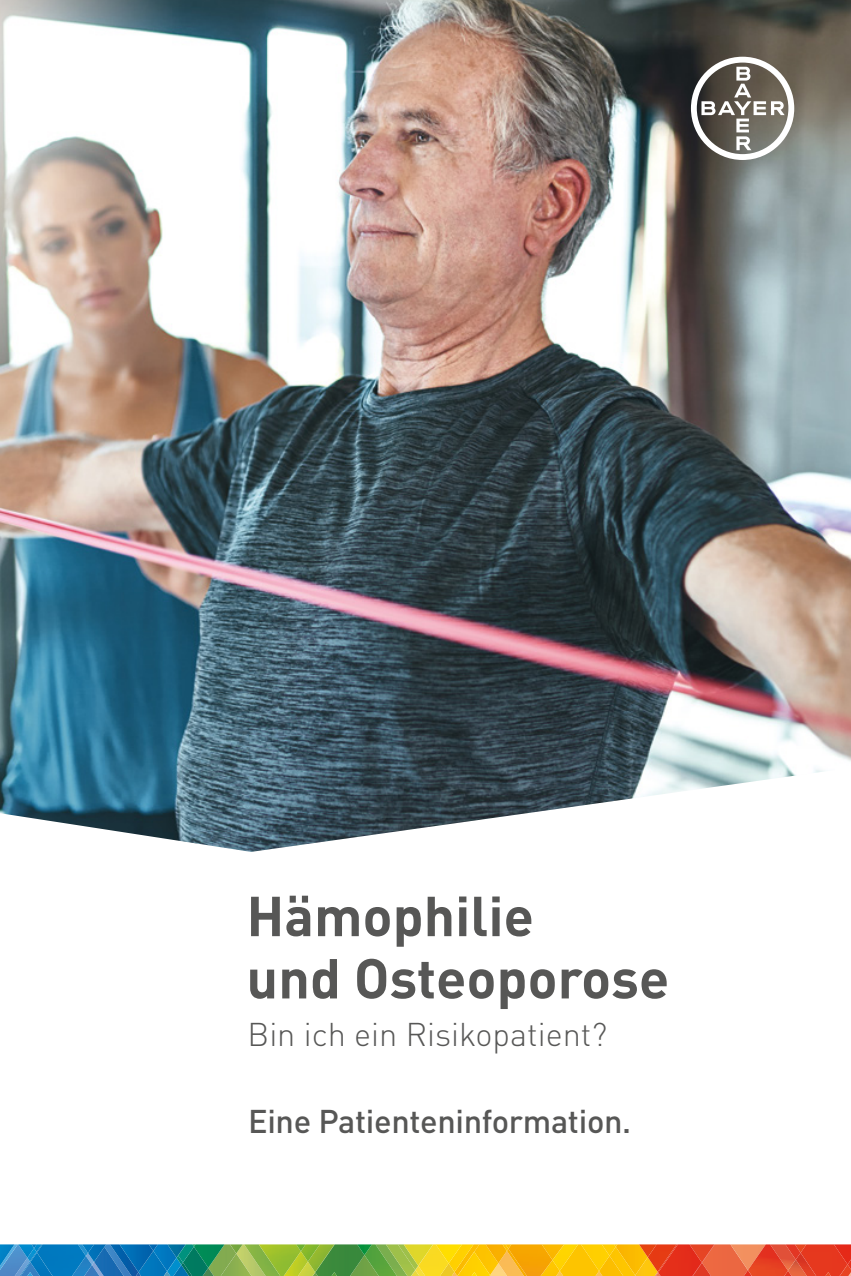
<style>
.page{position:relative;width:851px;height:1276px;background:#fff}
.page>*{position:absolute;margin:0;border:0;box-sizing:border-box;transform-origin:0 0}
.t1{font:700 55.25px/62.2px "DIN";color:#575756}
.t2{font:500 32.5px "DIN";letter-spacing:-.01em;color:#575756}
.t3{font:300 32.5px "DIN";color:#575756}
</style>
<div class="page">
<img style="left:0;top:0;width:850px;height:852px">
<img style="left:479px;top:1244px;width:6px;height:7px">
<img style="left:454px;top:1244px;width:25px;height:32px">
<img style="left:710px;top:1244px;width:20px;height:32px">
<img style="left:701px;top:1244px;width:13px;height:18px">
<img style="left:0;top:1257px;width:27px;height:19px">
<img style="left:20px;top:1261px;width:10px;height:15px">
<svg style="left:236px;top:1244px;width:8px;height:9px"></svg>
<img style="left:214px;top:1244px;width:22px;height:32px">
<svg style="left:208px;top:1267px;width:6px;height:9px"></svg>
<img style="left:195px;top:1244px;width:29px;height:23px">
<img style="left:192px;top:1246px;width:16px;height:30px">
<img style="left:221px;top:1253px;width:23px;height:23px">
<img style="left:315px;top:1244px;width:60px;height:32px">
<img style="left:599px;top:1271px;width:10px;height:5px">
<img style="left:552px;top:1270px;width:7px;height:6px">
<img style="left:559px;top:1244px;width:40px;height:32px">
<img style="left:581px;top:1244px;width:28px;height:27px">
<img style="left:552px;top:1244px;width:26px;height:26px">
<img style="left:30px;top:1262px;width:7px;height:14px">
<img style="left:18px;top:1244px;width:9px;height:13px">
<img style="left:43px;top:1244px;width:35px;height:32px">
<img style="left:37px;top:1252px;width:16px;height:24px">
<svg style="left:27px;top:1244px;width:16px;height:18px"></svg>
<svg style="left:78px;top:1244px;width:60px;height:32px"></svg>
<img style="left:244px;top:1244px;width:15px;height:32px">
<img style="left:375px;top:1244px;width:11px;height:32px">
<img style="left:357px;top:1244px;width:15px;height:11px">
<img style="left:181px;top:1262px;width:11px;height:14px">
<img style="left:511px;top:1244px;width:30px;height:32px">
<img style="left:507px;top:1248px;width:20px;height:28px">
<img style="left:485px;top:1244px;width:22px;height:19px">
<svg style="left:502px;top:1244px;width:9px;height:7px"></svg>
<img style="left:541px;top:1244px;width:11px;height:16px">
<img style="left:540px;top:1260px;width:12px;height:16px">
<img style="left:552px;top:1244px;width:12px;height:16px">
<svg style="left:490px;top:1263px;width:17px;height:13px"></svg>
<img style="left:474px;top:1251px;width:16px;height:25px">
<img style="left:457px;top:1251px;width:17px;height:25px">
<img style="left:448px;top:1272px;width:6px;height:4px">
<img style="left:448px;top:1244px;width:25px;height:28px">
<img style="left:701px;top:1262px;width:9px;height:14px">
<img style="left:660px;top:1244px;width:41px;height:32px">
<img style="left:692px;top:1262px;width:9px;height:14px">
<img style="left:806px;top:1244px;width:33px;height:32px">
<img style="left:806px;top:1252px;width:10px;height:24px">
<svg style="left:839px;top:1264px;width:11px;height:12px"></svg>
<img style="left:833px;top:1244px;width:17px;height:20px">
<img style="left:617px;top:1244px;width:17px;height:2px">
<img style="left:609px;top:1246px;width:25px;height:30px">
<img style="left:601px;top:1244px;width:14px;height:11px">
<img style="left:660px;top:1244px;width:17px;height:28px">
<img style="left:660px;top:1244px;width:16px;height:27px">
<svg style="left:634px;top:1244px;width:26px;height:32px"></svg>
<svg style="left:730px;top:1244px;width:76px;height:32px;background:#e75c3c"></svg>
<img style="left:308px;top:1272px;width:7px;height:4px">
<img style="left:334px;top:1244px;width:1px;height:28px">
<img style="left:308px;top:1244px;width:26px;height:28px">
<img style="left:301px;top:1261px;width:7px;height:15px">
<img style="left:259px;top:1244px;width:42px;height:32px">
<img style="left:301px;top:1244px;width:19px;height:17px">
<svg style="left:296px;top:1244px;width:9px;height:7px"></svg>
<img style="left:138px;top:1272px;width:26px;height:4px">
<img style="left:119px;top:1244px;width:48px;height:28px">
<img style="left:138px;top:1250px;width:15px;height:22px">
<img style="left:167px;top:1244px;width:9px;height:13px">
<svg style="left:149px;top:1244px;width:9px;height:7px"></svg>
<img style="left:186px;top:1244px;width:8px;height:18px">
<svg style="left:164px;top:1271px;width:3px;height:5px"></svg>
<img style="left:167px;top:1257px;width:14px;height:19px">
<svg style="left:176px;top:1244px;width:10px;height:20px"></svg>
<img style="left:0;top:1244px;width:18px;height:26px">
<img style="left:386px;top:1244px;width:25px;height:32px">
<svg style="left:411px;top:1270px;width:7px;height:6px"></svg>
<img style="left:418px;top:1244px;width:30px;height:32px">
<img style="left:435px;top:1244px;width:27px;height:19px">
<img style="left:415px;top:1265px;width:3px;height:5px">
<img style="left:398px;top:1244px;width:17px;height:26px">
<img style="left:403px;top:1244px;width:30px;height:21px">
<svg style="left:825px;top:1272px;width:5px;height:4px"></svg>
<svg style="left:471px;top:1272px;width:6px;height:4px"></svg>
<svg style="left:331px;top:1272px;width:6px;height:4px"></svg>
<svg style="left:27px;top:1272px;width:6px;height:4px"></svg>
<svg style="left:690px;top:57px;width:104px;height:103px"></svg>
<h1 class="t1" style="left:246px;top:882px;width:424px">Hämophilie<br>und Osteoporose</h1>
<p class="t3" style="left:247px;top:1014px;width:361px">Bin ich ein Risikopatient?</p>
<p class="t2" style="left:248px;top:1100px;width:385px">Eine Patienteninformation.</p>
</div>
